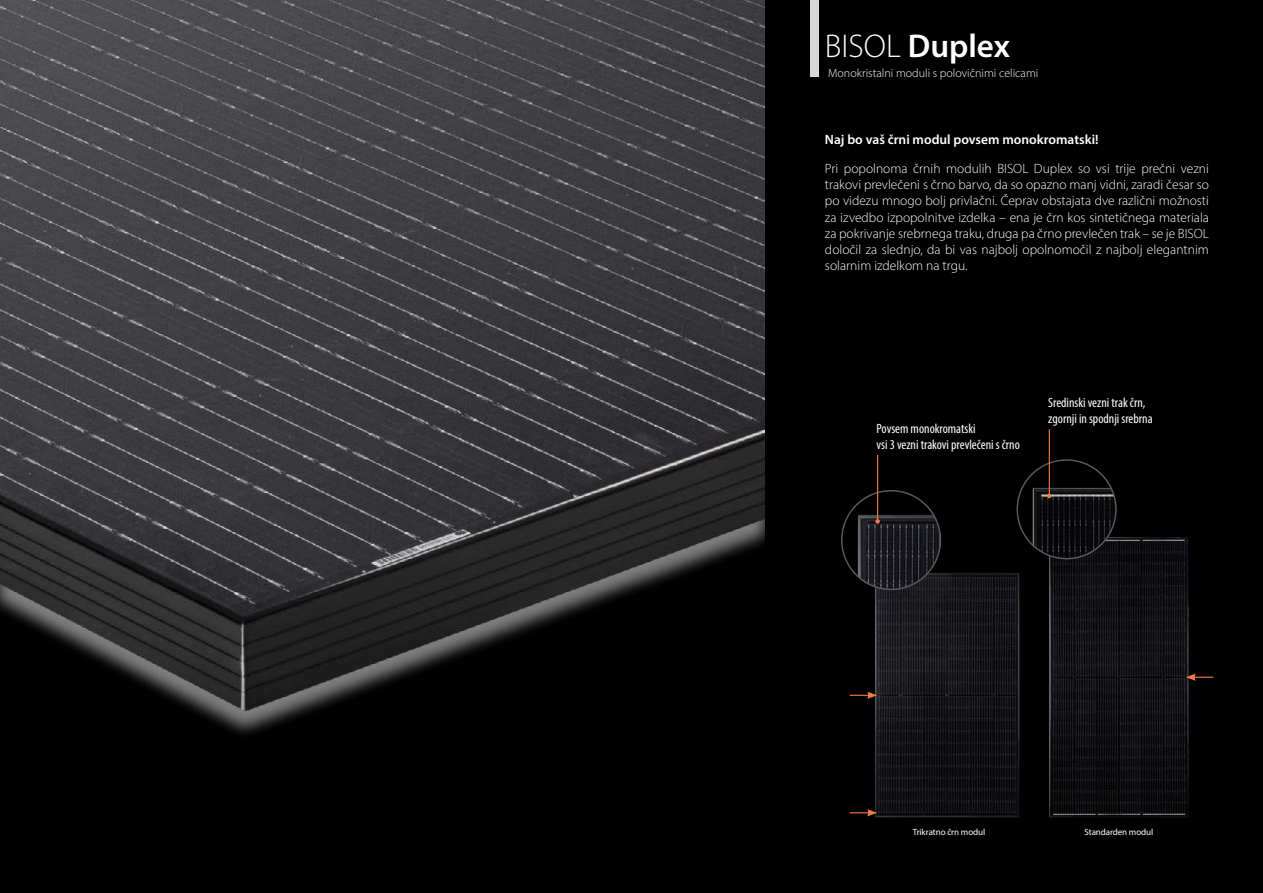
<style>
.page{position:relative;width:1263px;height:893px;background:#000}
.page>*{position:absolute;margin:0;border:0;box-sizing:border-box;transform-origin:0 0}
.t1{font:600 33px "Myriad Pro";color:#fff}
.t2{font:300 13.5px/16.2px "Myriad Pro";color:#fff;text-align:justify}
.t3{font:condensed 13.5px/16.2px "Myriad Pro";color:#fff}
.t4{font:600 13.5px "Myriad Pro";color:#fff}
.t5{font:300 12px "Myriad Pro";color:#fff}
.t6{font:9px "Myriad Pro";letter-spacing:-.01em;color:#fff}
.s1{font-weight:300}
</style>
<div class="page">
<img style="left:0;top:0;width:765px;height:734px">
<div style="left:811px;top:0;width:8px;height:77px;background:#d8d8d8"></div>
<img style="left:864px;top:561px;width:156px;height:257px">
<img style="left:1046px;top:536px;width:143px;height:282px">
<img style="left:842px;top:491px;width:98px;height:98px;border-radius:49px">
<div style="left:841px;top:490px;width:100px;height:100px;border:2px solid #58595b;border-radius:50%"></div>
<img style="left:1017px;top:460px;width:99px;height:99px;border-radius:49px">
<div style="left:1016px;top:459px;width:101px;height:100px;border:2px solid #58595b;border-radius:50%"></div>
<hr style="left:877px;top:455px;width:1px;height:66px;background:#f47b44">
<svg style="left:875px;top:519px;width:5px;height:5px"></svg>
<hr style="left:1049px;top:429px;width:1px;height:67px;background:#f47b44">
<svg style="left:1047px;top:494px;width:4px;height:4px"></svg>
<svg style="left:850px;top:692px;width:27px;height:7px"></svg>
<svg style="left:1186px;top:674px;width:27px;height:7px"></svg>
<svg style="left:850px;top:809px;width:27px;height:7px"></svg>
<h1 class="t1" style="left:825px;top:25px;width:186px"><span class="s1">BISOL</span> Duplex</h1>
<p class="t5" style="left:828px;top:66px;width:212px">Monokristalni moduli s polovičnimi celicami</p>
<p class="t4" style="left:825px;top:131px;width:275px">Naj bo vaš črni modul povsem monokromatski!</p>
<p class="t2" style="left:825px;top:160px;width:385px">Pri popolnoma črnih modulih BISOL Duplex so vsi trije prečni vezni trakovi prevlečeni s črno barvo, da so opazno manj vidni, zaradi česar so po videzu mnogo bolj privlačni. Čeprav obstajata dve različni možnosti za izvedbo izpopolnitve izdelka – ena je črn kos sintetičnega materiala za pokrivanje srebrnega traku, druga pa črno prevlečen trak – se je BISOL določil za slednjo, da bi vas najbolj opolnomočil z najbolj elegantnim solarnim izdelkom na trgu.</p>
<p class="t3" style="left:876px;top:420px;width:145px">Povsem monokromatski<br>vsi 3 vezni trakovi prevlečeni s črno</p>
<p class="t3" style="left:1048px;top:394px;width:106px">Sredinski vezni trak črn, zgornji in spodnji srebrna</p>
<p class="t6" style="left:913px;top:827px;width:74px">Trikratno črn modul</p>
<p class="t6" style="left:1084px;top:827px;width:70px">Standarden modul</p>
</div>
